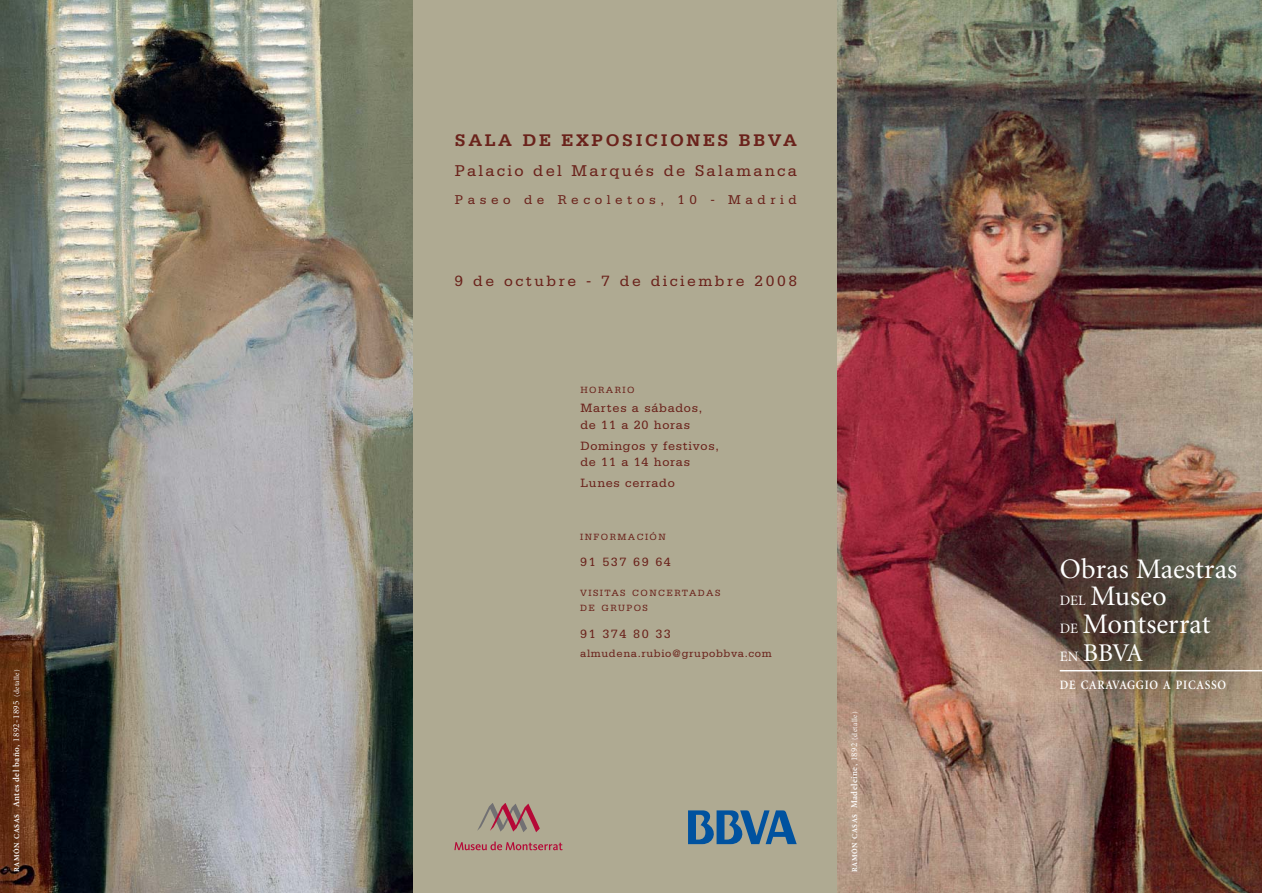
<style>
.page{position:relative;width:1263px;height:893px;background:#fff}
.page>*{position:absolute;margin:0;border:0;box-sizing:border-box;transform-origin:0 0}
.t1{font:28.35px/27.6px "Minion";color:#fff}
.t2{font:25.5px "Minion";color:#fff}
.t3{font:700 17.85px "Serifa";letter-spacing:.145em;color:#6a221b}
.t4{font:16.5px "Serifa";letter-spacing:.14em;color:#6a221b}
.t5{font:15.75px "Serifa";letter-spacing:.16em;color:#6a221b}
.t6{font:13.5px "Serifa";letter-spacing:.34em;color:#6a221b}
.t7{font:12.75px/16.5px "Serifa";letter-spacing:.055em;color:#6a221b}
.t8{font:600 12.75px "Minion";letter-spacing:.065em;color:#fff;scale:.9 1}
.t9{font:11.25px "Serifa";letter-spacing:.055em;color:#6a221b}
.t10{font:9.6px/15px "Serifa";letter-spacing:.15em;color:#6a221b}
.t11{font:600 9px "Minion";letter-spacing:.05em;color:#fff}
.t12{font:700 7.5px "Minion";letter-spacing:.1em;color:#fff}
.s1{font-weight:700;font-size:7.5px}
.s2{font-weight:400}
.s3{font-weight:400;font-size:7.5px}
.s4{font-weight:600;font-size:9px}
.s5{font-weight:400;font-size:9px}
.s6{font-size:14.4px}
</style>
<div class="page">
<div style="left:0;top:0;width:838px;height:893px;background:#afaa92"></div>
<img style="left:838px;top:0;width:424px;height:893px">
<hr style="left:1060px;top:670px;width:202px;height:1px;background:#fff">
<svg style="left:688px;top:810px;width:108px;height:34px"></svg>
<svg style="left:477px;top:803px;width:63px;height:29px"></svg>
<svg style="left:454px;top:841px;width:109px;height:9px"></svg>
<img style="left:0;top:0;width:412px;height:893px">
<p class="t11" style="left:13px;top:872px;width:205px;rotate:-90deg"><span class="s1">RAMÓN CASAS</span> Antes del baño<span class="s2">, 1892-1895</span> <span class="s3">(detalle)</span></p>
<h3 class="t3" style="left:455px;top:134px;width:343px">SALA DE EXPOSICIONES BBVA</h3>
<p class="t4" style="left:455px;top:165px;width:344px">Palacio del Marqués de Salamanca</p>
<p class="t6" style="left:455px;top:195px;width:343px">Paseo de Recoletos, 10 - Madrid</p>
<p class="t5" style="left:455px;top:275px;width:344px">9 de octubre - 7 de diciembre 2008</p>
<p class="t10" style="left:580px;top:383px;width:56px">HORARIO</p>
<p class="t7" style="left:580px;top:401px;width:123px">Martes a sábados, de 11 a 20 horas</p>
<p class="t7" style="left:580px;top:438px;width:140px">Domingos y festivos, de 11 a 14 horas</p>
<p class="t7" style="left:580px;top:476px;width:96px">Lunes cerrado</p>
<p class="t10" style="left:580px;top:530px;width:87px">INFORMACIÓN</p>
<p class="t7" style="left:580px;top:554px;width:92px">91 537 69 64</p>
<p class="t10" style="left:580px;top:587px;width:142px">VISITAS CONCERTADAS<br>DE GRUPOS</p>
<p class="t7" style="left:580px;top:626px;width:92px">91 374 80 33</p>
<p class="t9" style="left:580px;top:649px;width:193px">almudena.rubio@grupobbva.com</p>
<p class="t12" style="left:852px;top:872px;width:162px;rotate:-90deg">RAMÓN CASAS <span class="s4">Madeleine</span><span class="s5">, 1892</span> <span class="s2">(detalle)</span></p>
<h1 class="t1" style="left:1060px;top:557px;width:179px">Obras Maestras<br><span class="s6">DEL</span> Museo<br><span class="s6">DE</span> Montserrat</h1>
<h2 class="t2" style="left:1060px;top:642px;width:85px"><span class="s6">EN</span> BBVA</h2>
<p class="t8" style="left:1060px;top:680px;width:186px">DE CARAVAGGIO A PICASSO</p>
</div>
